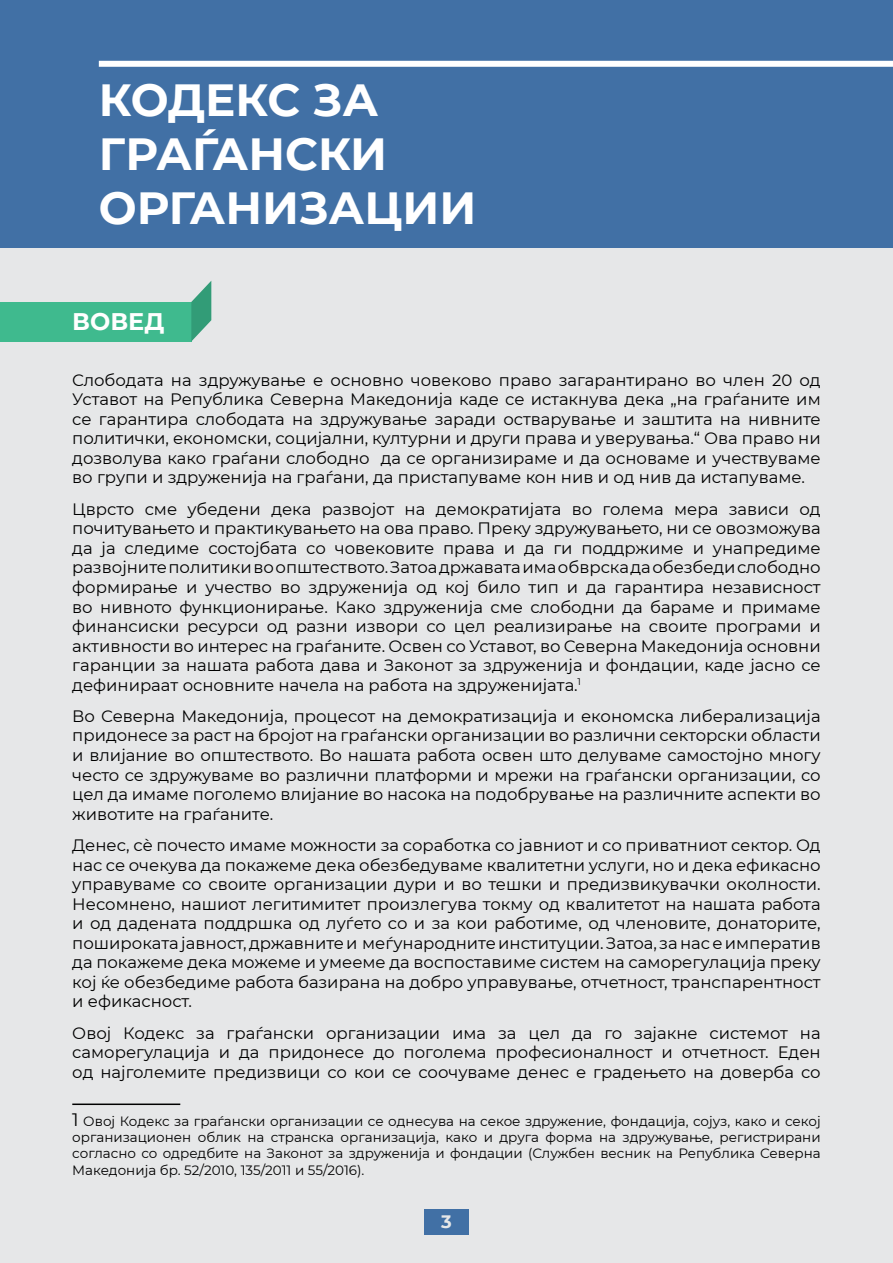
<style>
.page{position:relative;width:893px;height:1263px;background:#e6e7e8}
.page>*{position:absolute;margin:0;border:0;box-sizing:border-box;transform-origin:0 0}
.t1{font:700 45px/54px "Montserrat";color:#fff}
.t2{font:700 24px "Montserrat";color:#fff}
.t3{font:700 18px "Montserrat";color:#e6e7e8}
.t4{font:16.5px/19.5px "Montserrat";color:#000;text-align:justify}
.t5{font:13.5px/16.2px "Montserrat";color:#000;text-align:justify}
.s1{font-size:18px}
</style>
<div class="page">
<div style="left:424px;top:1209px;width:45px;height:25px;background:#4170a5"></div>
<div style="left:0;top:302px;width:191px;height:39px;background:#3fba8e"></div>
<svg style="left:191px;top:281px;width:20px;height:60px"></svg>
<div style="left:0;top:0;width:893px;height:247px;background:#4170a5"></div>
<div style="left:99px;top:61px;width:794px;height:6px;background:#fff"></div>
<hr style="left:72px;top:1103px;width:108px;height:2px;background:#000">
<h1 class="t1" style="left:99px;top:71px;width:379px">КОДЕКС ЗА<br>ГРАЃАНСКИ<br>ОРГАНИЗАЦИИ</h1>
<h2 class="t2" style="left:72px;top:304px;width:94px">ВОВЕД</h2>
<p class="t4" style="left:72px;top:370px;width:750px">Слободата на здружување е основно човеково право загарантирано во член 20 од Уставот на Република Северна Македонија каде се истакнува дека „на граѓаните им се гарантира слободата на здружување заради остварување и заштита на нивните политички, економски, социјални, културни и други права и уверувања.“ Ова право ни дозволува како граѓани слободно да се организираме и да основаме и учествуваме во групи и здруженија на граѓани, да пристапуваме кон нив и од нив да истапуваме.</p>
<p class="t4" style="left:72px;top:499px;width:750px">Цврсто сме убедени дека развојот на демократијата во голема мера зависи од почитувањето и практикувањето на ова право. Преку здружувањето, ни се овозможува да ја следиме состојбата со човековите права и да ги поддржиме и унапредиме развојните политики во општеството. Затоа државата има обврска да обезбеди слободно формирање и учество во здруженија од кој било тип и да гарантира независност во нивното функционирање. Како здруженија сме слободни да бараме и примаме финансиски ресурси од разни извори со цел реализирање на своите програми и активности во интерес на граѓаните. Освен со Уставот, во Северна Македонија основни гаранции за нашата работа дава и Законот за здруженија и фондации, каде јасно се дефинираат основните начела на работа на здруженијата.<sup>1</sup></p>
<p class="t4" style="left:72px;top:706px;width:750px">Во Северна Македонија, процесот на демократизација и економска либерализација придонесе за раст на бројот на граѓански организации во различни секторски области и влијание во општеството. Во нашата работа освен што делуваме самостојно многу често се здружуваме во различни платформи и мрежи на граѓански организации, со цел да имаме поголемо влијание во насока на подобрување на различните аспекти во животите на граѓаните.</p>
<p class="t4" style="left:72px;top:835px;width:750px">Денес, сè почесто имаме можности за соработка со јавниот и со приватниот сектор. Од нас се очекува да покажеме дека обезбедуваме квалитетни услуги, но и дека ефикасно управуваме со своите организации дури и во тешки и предизвикувачки околности.<br>Несомнено, нашиот легитимитет произлегува токму од квалитетот на нашата работа и од дадената поддршка од луѓето со и за кои работиме, од членовите, донаторите, пошироката јавност, државните и меѓународните институции. Затоа, за нас е императив да покажеме дека можеме и умееме да воспоставиме систем на саморегулација преку кој ќе обезбедиме работа базирана на добро управување, отчетност, транспарентност и ефикасност.</p>
<p class="t4" style="left:72px;top:1022px;width:750px">Овој Кодекс за граѓански организации има за цел да го зајакне системот на саморегулација и да придонесе до поголема професионалност и отчетност. Еден од најголемите предизвици со кои се соочуваме денес е градењето на доверба со</p>
<p class="t5" style="left:72px;top:1112px;width:750px"><span class="s1">1</span> Овој Кодекс за граѓански организации се однесува на секое здружение, фондација, сојуз, како и секој организационен облик на странска организација, како и друга форма на здружување, регистрирани согласно со одредбите на Законот за здруженија и фондации (Службен весник на Република Северна Македонија бр. 52/2010, 135/2011 и 55/2016).</p>
<p class="t3" style="left:441px;top:1208px;width:12px">3</p>
</div>
